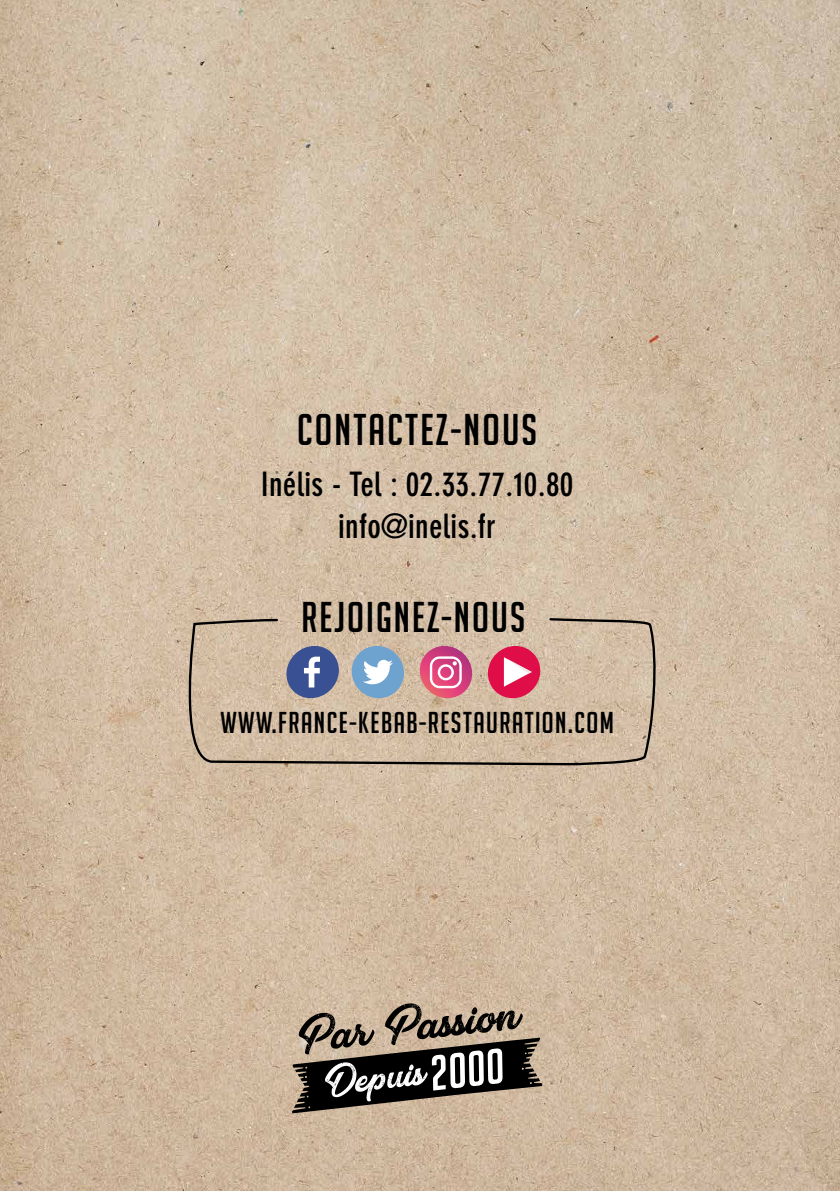
<style>
.page{position:relative;width:840px;height:1191px;background:#fff}
.page>*{position:absolute;margin:0;border:0;box-sizing:border-box;transform-origin:0 0}
.t1{font:43.4px "Big Noodle Titling";letter-spacing:.05em;color:#000}
.t2{font:42px "Big Noodle Titling";letter-spacing:.05em;color:#000}
.t3{font:700 condensed 33.2px/41.4px "DIN Neuzeit Grotesk Std";letter-spacing:.01em;color:#000;text-align:center}
.t4{font:29.4px "Big Noodle Titling";letter-spacing:.05em;color:#000}
</style>
<div class="page">
<img style="left:0;top:0;width:839px;height:1191px">
<svg style="left:291px;top:1003px;width:251px;height:110px;background:#7c7165"></svg>
<svg style="left:176px;top:617px;width:485px;height:149px;background:#cbb79f"></svg>
<svg style="left:285px;top:646px;width:55px;height:52px;background:#717ba0"></svg>
<div style="left:351px;top:646px;width:53px;height:52px;background:#6ea2cf;border-radius:50%"></div>
<svg style="left:363px;top:660px;width:29px;height:24px"></svg>
<svg style="left:487px;top:646px;width:53px;height:52px;background:#e05878"></svg>
<svg style="left:419px;top:646px;width:53px;height:52px;background:#da7594"></svg>
<h1 class="t1" style="left:297px;top:406px;width:241px">CONTACTEZ-NOUS</h1>
<p class="t3" style="left:261px;top:464px;width:314px">Inélis - Tel : 02.33.77.10.80 info@inelis.fr</p>
<p class="t2" style="left:301px;top:594px;width:225px">REJOIGNEZ-NOUS</p>
<p class="t4" style="left:220px;top:706px;width:395px">WWW.FRANCE-KEBAB-RESTAURATION.COM</p>
</div>
